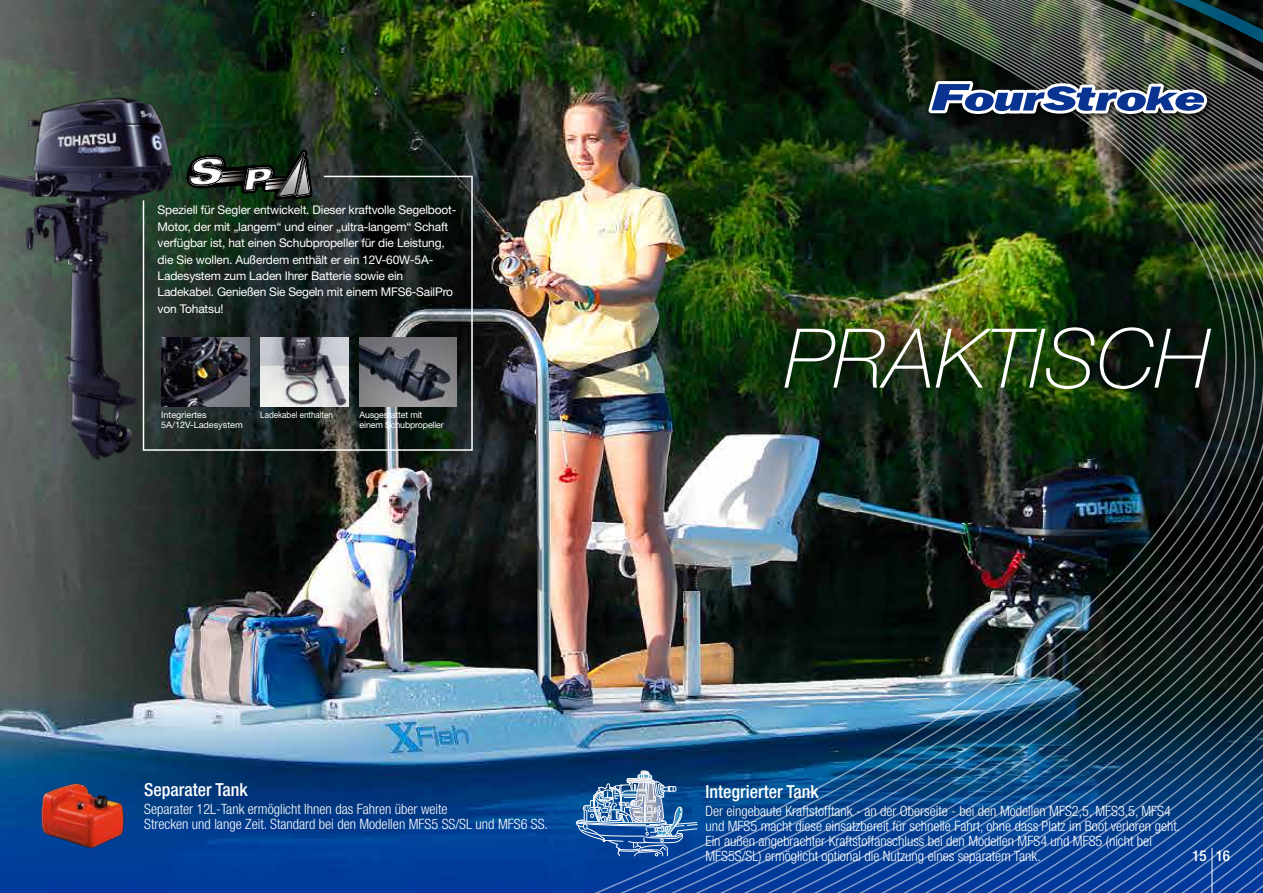
<style>
.page{position:relative;width:1263px;height:893px;background:#fff}
.page>*{position:absolute;margin:0;border:0;box-sizing:border-box;transform-origin:0 0}
.t1{font:italic 100 82.5px "Helvetica Neue";color:#fff}
.t2{font:500 condensed 18px "Helvetica Neue";color:#fff}
.t3{font:500 condensed 15px "Helvetica Neue";color:#fff}
.t4{font:300 condensed 14.25px/15px "Helvetica Neue";color:#fff}
.t5{font:12px/16.5px "Helvetica Neue";letter-spacing:-.015em;color:#fff}
.t6{font:9px/10.1px "Helvetica Neue";color:#fff}
.t7{font:9px "Helvetica Neue";color:#fff;scale:.89 1}
</style>
<div class="page">
<img style="left:0;top:0;width:1263px;height:893px">
<svg style="left:576px;top:770px;width:122px;height:109px;background:#3969a7"></svg>
<svg style="left:187px;top:145px;width:125px;height:30px;background:#2b3e2e"></svg>
<svg style="left:183px;top:175px;width:290px;height:276px;background:#303837"></svg>
<img style="left:0;top:87px;width:183px;height:418px">
<img style="left:780px;top:313px;width:440px;height:109px">
<img style="left:924px;top:77px;width:291px;height:46px">
<svg style="left:928px;top:81px;width:279px;height:33px"></svg>
<hr style="left:1211px;top:848px;width:1px;height:45px;background:#fff">
<img style="left:35px;top:775px;width:98px;height:84px">
<p class="t5" style="left:158px;top:201px;width:300px">Speziell für Segler entwickelt. Dieser kraftvolle Segelboot-Motor, der mit „langem“ und einer „ultra-langem“ Schaft verfügbar ist, hat einen Schubpropeller für die Leistung, die Sie wollen. Außerdem enthält er ein 12V-60W-5A-Ladesystem zum Laden Ihrer Batterie sowie ein Ladekabel. Genießen Sie Segeln mit einem MFS6-SailPro von Tohatsu!</p>
<p class="t6" style="left:161px;top:409px;width:83px">Integriertes<br>5A/12V-Ladesystem</p>
<p class="t7" style="left:260px;top:409px;width:83px">Ladekabel enthalten</p>
<p class="t6" style="left:360px;top:409px;width:86px">Ausgestattet mit einem Schubpropeller</p>
<p class="t2" style="left:144px;top:779px;width:105px">Separater Tank</p>
<p class="t4" style="left:144px;top:801px;width:405px">Separater 12L-Tank ermöglicht Ihnen das Fahren über weite<br>Strecken und lange Zeit. Standard bei den Modellen MFS5 SS/SL und MFS6 SS.</p>
<h1 class="t1" style="left:784px;top:295px;width:427px">PRAKTISCH</h1>
<p class="t2" style="left:705px;top:781px;width:115px">Integrierter Tank</p>
<p class="t4" style="left:705px;top:803px;width:476px">Der eingebaute Kraftstofftank - an der Oberseite - bei den Modellen MFS2,5, MFS3,5, MFS4 und MFS5 macht diese einsatzbereit für schnelle Fahrt, ohne dass Platz im Boot verloren geht.<br>Ein außen angebrachter Kraftstoffanschluss bei den Modellen MFS4 und MFS5 (nicht bei MFS5S/SL) ermöglicht optional die Nutzung eines separatem Tank.</p>
<p class="t3" style="left:1192px;top:847px;width:39px">15 16</p>
</div>
